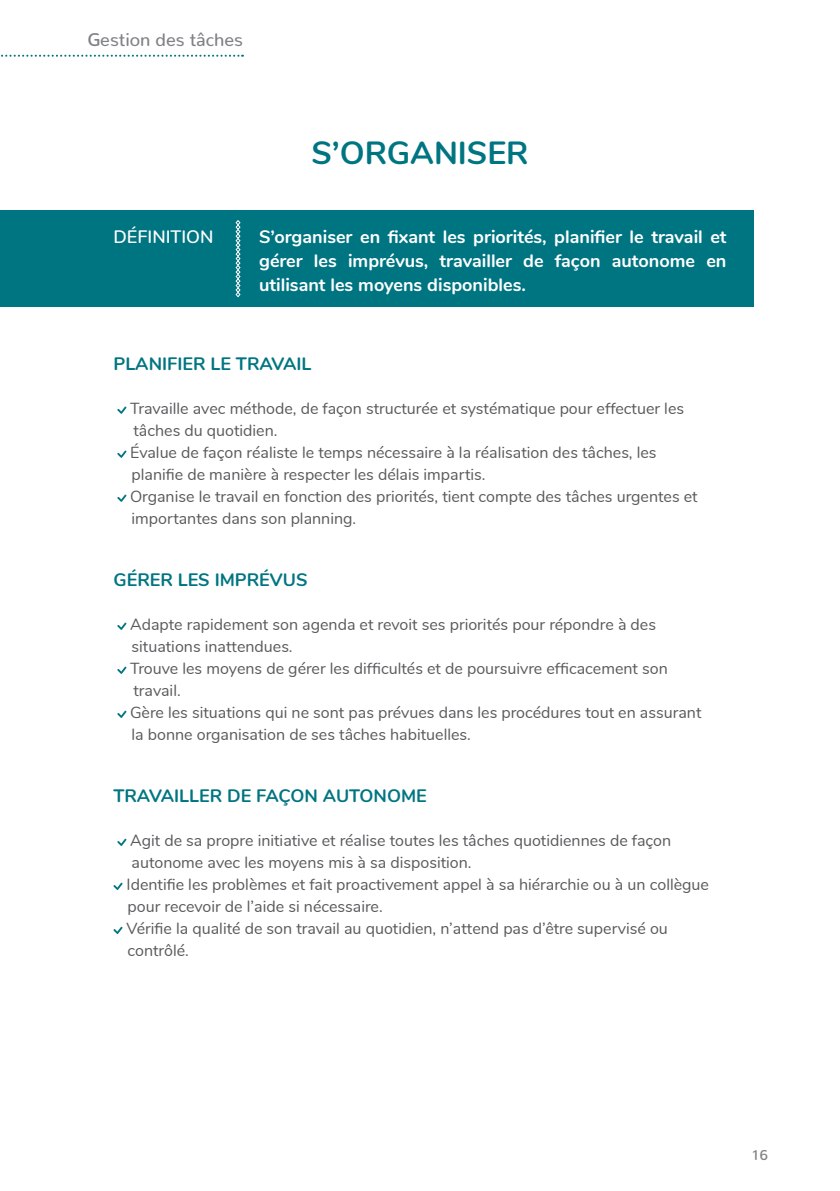
<style>
.page{position:relative;width:840px;height:1191px;background:#fff}
.page>*{position:absolute;margin:0;border:0;box-sizing:border-box;transform-origin:0 0}
.t1{font:700 32px "Nunito";color:#007582}
.t2{font:700 18px/24px "Nunito";color:#fff;text-align:justify}
.t3{font:700 18px "Nunito";color:#007582}
.t4{font:500 18px "Nunito";color:#808285}
.t5{font:600 18px "Nunito";color:#fff}
.t6{font:16px/22px "Nunito";color:#58595b}
.t7{font:500 14px "Nunito";color:#808285}
</style>
<div class="page">
<div style="left:0;top:211px;width:753px;height:96px;background:#007582"></div>
<svg style="left:117px;top:406px;width:9px;height:8px"></svg>
<svg style="left:117px;top:450px;width:9px;height:8px"></svg>
<svg style="left:117px;top:494px;width:9px;height:8px"></svg>
<svg style="left:117px;top:622px;width:9px;height:8px"></svg>
<svg style="left:117px;top:666px;width:9px;height:8px"></svg>
<svg style="left:117px;top:710px;width:9px;height:8px"></svg>
<svg style="left:117px;top:838px;width:9px;height:8px"></svg>
<svg style="left:113px;top:882px;width:9px;height:8px"></svg>
<svg style="left:113px;top:926px;width:9px;height:8px"></svg>
<svg style="left:235px;top:220px;width:5px;height:77px"></svg>
<svg style="left:1px;top:55px;width:242px;height:2px"></svg>
<p class="t4" style="left:87px;top:24px;width:157px">Gestion des tâches</p>
<p class="t5" style="left:113px;top:223px;width:101px">DÉFINITION</p>
<h1 class="t1" style="left:311px;top:130px;width:218px">S’ORGANISER</h1>
<p class="t2" style="left:259px;top:223px;width:468px">S’organiser en fixant les priorités, planifier le travail et gérer les imprévus, travailler de façon autonome en utilisant les moyens disponibles.</p>
<p class="t3" style="left:113px;top:350px;width:199px">PLANIFIER LE TRAVAIL</p>
<p class="t6" style="left:130px;top:396px;width:568px">Travaille avec méthode, de façon structurée et systématique pour effectuer les tâches du quotidien.<br>Évalue de façon réaliste le temps nécessaire à la réalisation des tâches, les planifie de manière à respecter les délais impartis.<br>Organise le travail en fonction des priorités, tient compte des tâches urgentes et importantes dans son planning.</p>
<p class="t3" style="left:113px;top:566px;width:195px">GÉRER LES IMPRÉVUS</p>
<p class="t6" style="left:130px;top:612px;width:572px">Adapte rapidement son agenda et revoit ses priorités pour répondre à des situations inattendues.<br>Trouve les moyens de gérer les difficultés et de poursuivre efficacement son travail.<br>Gère les situations qui ne sont pas prévues dans les procédures tout en assurant la bonne organisation de ses tâches habituelles.</p>
<p class="t3" style="left:113px;top:782px;width:315px">TRAVAILLER DE FAÇON AUTONOME</p>
<p class="t6" style="left:130px;top:828px;width:542px">Agit de sa propre initiative et réalise toutes les tâches quotidiennes de façon</p>
<p class="t6" style="left:131px;top:850px;width:341px">autonome avec les moyens mis à sa disposition.</p>
<p class="t6" style="left:127px;top:872px;width:583px">Identifie les problèmes et fait proactivement appel à sa hiérarchie ou à un collègue</p>
<p class="t6" style="left:127px;top:894px;width:256px">pour recevoir de l’aide si nécessaire.</p>
<p class="t6" style="left:127px;top:916px;width:542px">Vérifie la qualité de son travail au quotidien, n’attend pas d’être supervisé ou</p>
<p class="t6" style="left:127px;top:938px;width:63px">contrôlé.</p>
<p class="t7" style="left:751px;top:1142px;width:18px">16</p>
</div>
